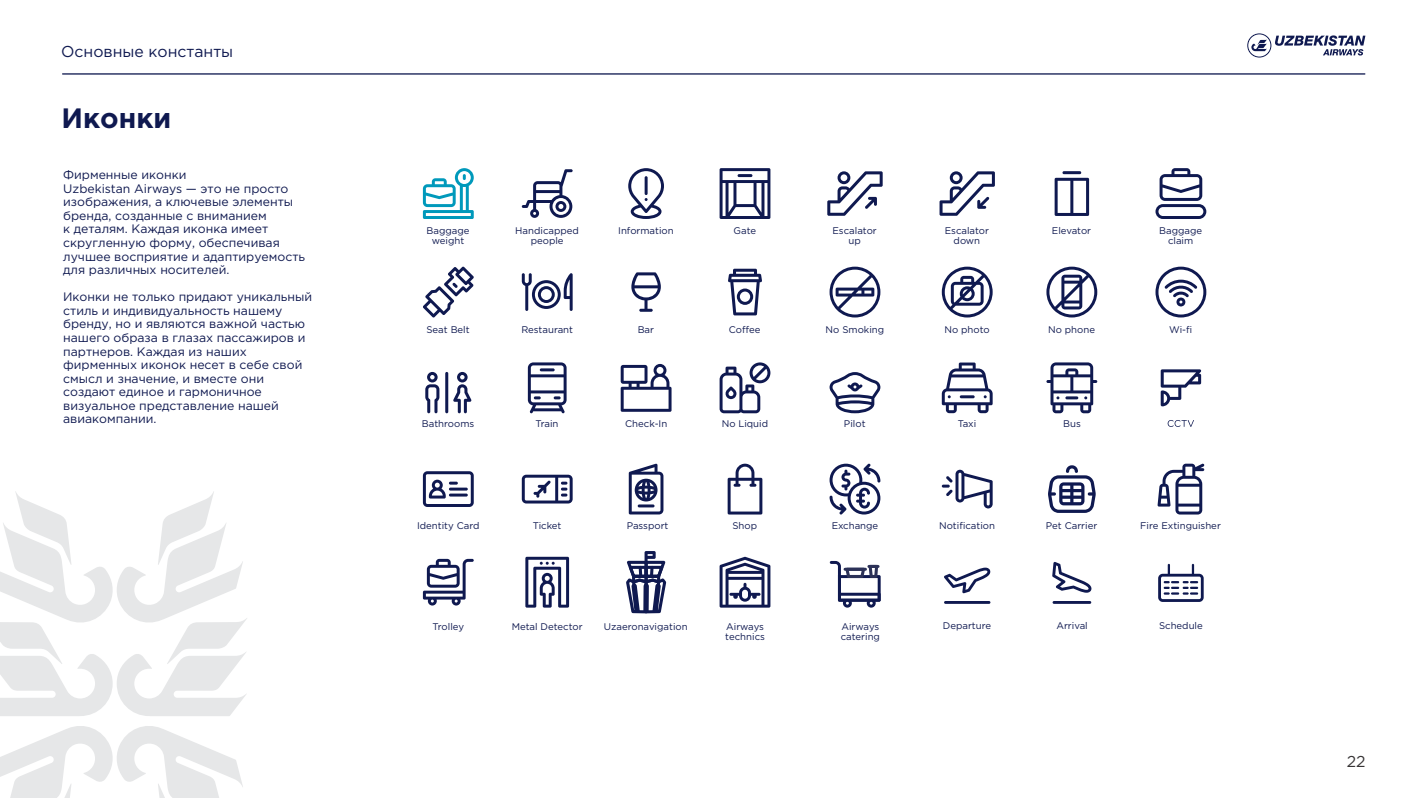
<style>
.page{position:relative;width:1428px;height:798px;background:#fff}
.page>*{position:absolute;margin:0;border:0;box-sizing:border-box;transform-origin:0 0}
.t1{font:700 28px "Gotham Pro";color:#0f1950}
.t2{font:15.75px "Gotham Pro";color:#0f1950}
.t3{font:15.75px "Gotham Pro";color:#373435}
.t4{font:12.25px/13.6px "Gotham Pro";color:#0f1950}
.t5{font:9.62px/9.6px "Gotham Pro";color:#0f1950;text-align:center}
</style>
<div class="page">
<svg style="left:0;top:491px;width:247px;height:307px"></svg>
<svg style="left:830px;top:464px;width:50px;height:51px"></svg>
<svg style="left:1048px;top:465px;width:48px;height:48px"></svg>
<svg style="left:728px;top:464px;width:34px;height:51px"></svg>
<svg style="left:423px;top:471px;width:51px;height:36px"></svg>
<svg style="left:942px;top:470px;width:51px;height:38px"></svg>
<svg style="left:522px;top:475px;width:51px;height:29px"></svg>
<svg style="left:629px;top:464px;width:34px;height:50px"></svg>
<hr style="left:638px;top:504px;width:17px;height:3px;background:#0f1950">
<svg style="left:1158px;top:463px;width:46px;height:52px"></svg>
<svg style="left:827px;top:171px;width:56px;height:45px"></svg>
<svg style="left:1055px;top:171px;width:34px;height:45px"></svg>
<svg style="left:720px;top:168px;width:50px;height:51px"></svg>
<hr style="left:738px;top:174px;width:14px;height:3px;background:#0f1950">
<svg style="left:423px;top:168px;width:51px;height:51px"></svg>
<svg style="left:940px;top:171px;width:55px;height:45px"></svg>
<svg style="left:522px;top:169px;width:51px;height:49px"></svg>
<svg style="left:628px;top:168px;width:36px;height:51px"></svg>
<svg style="left:1156px;top:168px;width:50px;height:51px"></svg>
<svg style="left:720px;top:557px;width:50px;height:51px"></svg>
<svg style="left:423px;top:559px;width:51px;height:47px"></svg>
<svg style="left:525px;top:557px;width:44px;height:51px"></svg>
<svg style="left:830px;top:267px;width:50px;height:51px"></svg>
<svg style="left:1046px;top:267px;width:51px;height:51px"></svg>
<svg style="left:728px;top:269px;width:34px;height:46px"></svg>
<svg style="left:423px;top:267px;width:51px;height:51px"></svg>
<svg style="left:942px;top:267px;width:51px;height:51px"></svg>
<svg style="left:522px;top:273px;width:51px;height:38px"></svg>
<svg style="left:631px;top:272px;width:30px;height:40px"></svg>
<svg style="left:1156px;top:267px;width:50px;height:51px"></svg>
<svg style="left:830px;top:372px;width:50px;height:41px"></svg>
<svg style="left:1046px;top:362px;width:51px;height:51px"></svg>
<svg style="left:720px;top:362px;width:50px;height:51px"></svg>
<svg style="left:425px;top:372px;width:14px;height:41px"></svg>
<svg style="left:453px;top:372px;width:18px;height:41px"></svg>
<hr style="left:445px;top:372px;width:3px;height:41px;background:#0f1950;border-radius:2px">
<svg style="left:942px;top:363px;width:51px;height:50px"></svg>
<hr style="left:960px;top:395px;width:15px;height:3px;background:#0f1950">
<svg style="left:528px;top:362px;width:39px;height:51px"></svg>
<svg style="left:621px;top:364px;width:51px;height:48px"></svg>
<svg style="left:1161px;top:369px;width:40px;height:37px"></svg>
<hr style="left:62px;top:73px;width:1303px;height:2px;background:#0f1950">
<svg style="left:1168px;top:420px;width:26px;height:7px"></svg>
<svg style="left:626px;top:551px;width:41px;height:63px"></svg>
<svg style="left:830px;top:561px;width:51px;height:47px"></svg>
<hr style="left:1053px;top:601px;width:38px;height:3px;background:#0f1950">
<svg style="left:1052px;top:562px;width:40px;height:31px"></svg>
<hr style="left:944px;top:601px;width:46px;height:3px;background:#0f1950">
<svg style="left:944px;top:568px;width:47px;height:25px"></svg>
<svg style="left:1158px;top:564px;width:46px;height:38px"></svg>
<svg style="left:1247px;top:33px;width:118px;height:25px"></svg>
<p class="t2" style="left:61px;top:46px;width:174px">Основные константы</p>
<h1 class="t1" style="left:62px;top:108px;width:111px">Иконки</h1>
<p class="t4" style="left:63px;top:169px;width:243px">Фирменные иконки<br>Uzbekistan Airways — это не просто изображения, а ключевые элементы бренда, созданные с вниманием<br>к деталям. Каждая иконка имеет скругленную форму, обеспечивая лучшее восприятие и адаптируемость для различных носителей.</p>
<p class="t4" style="left:63px;top:291px;width:250px">Иконки не только придают уникальный стиль и индивидуальность нашему бренду, но и являются важной частью нашего образа в глазах пассажиров и партнеров. Каждая из наших фирменных иконок несет в себе свой смысл и значение, и вместе они создают единое и гармоничное визуальное представление нашей авиакомпании.</p>
<p class="t5" style="left:427px;top:226px;width:44px">Baggage weight</p>
<p class="t5" style="left:515px;top:226px;width:65px">Handicapped</p>
<p class="t5" style="left:618px;top:226px;width:57px">Information</p>
<p class="t5" style="left:531px;top:236px;width:34px">people</p>
<p class="t5" style="left:734px;top:226px;width:24px">Gate</p>
<p class="t5" style="left:833px;top:226px;width:46px">Escalator up</p>
<p class="t5" style="left:945px;top:226px;width:46px">Escalator down</p>
<p class="t5" style="left:1052px;top:226px;width:41px">Elevator</p>
<p class="t5" style="left:1159px;top:226px;width:44px">Baggage claim</p>
<p class="t5" style="left:426px;top:326px;width:45px">Seat Belt</p>
<p class="t5" style="left:521px;top:326px;width:53px">Restaurant</p>
<p class="t5" style="left:638px;top:326px;width:18px">Bar</p>
<p class="t5" style="left:729px;top:326px;width:33px">Coffee</p>
<p class="t5" style="left:826px;top:326px;width:60px">No Smoking</p>
<p class="t5" style="left:945px;top:326px;width:47px">No photo</p>
<p class="t5" style="left:1048px;top:326px;width:48px">No phone</p>
<p class="t5" style="left:1169px;top:326px;width:25px">Wi-fi</p>
<p class="t5" style="left:422px;top:419px;width:54px">Bathrooms</p>
<p class="t5" style="left:535px;top:419px;width:25px">Train</p>
<p class="t5" style="left:625px;top:419px;width:44px">Check-In</p>
<p class="t5" style="left:722px;top:419px;width:48px">No Liquid</p>
<p class="t5" style="left:844px;top:419px;width:23px">Pilot</p>
<p class="t5" style="left:958px;top:419px;width:20px">Taxi</p>
<p class="t5" style="left:1063px;top:419px;width:19px">Bus</p>
<p class="t5" style="left:417px;top:521px;width:64px">Identity Card</p>
<p class="t5" style="left:533px;top:521px;width:30px">Ticket</p>
<p class="t5" style="left:627px;top:521px;width:43px">Passport</p>
<p class="t5" style="left:732px;top:521px;width:26px">Shop</p>
<p class="t5" style="left:832px;top:521px;width:48px">Exchange</p>
<p class="t5" style="left:939px;top:521px;width:57px">Notification</p>
<p class="t5" style="left:1046px;top:521px;width:53px">Pet Carrier</p>
<p class="t5" style="left:1140px;top:521px;width:82px">Fire Extinguisher</p>
<p class="t5" style="left:433px;top:623px;width:33px">Trolley</p>
<p class="t5" style="left:512px;top:623px;width:72px">Metal Detector</p>
<p class="t5" style="left:604px;top:623px;width:85px">Uzaeronavigation</p>
<p class="t5" style="left:725px;top:623px;width:41px;text-align:left">Airways technics</p>
<p class="t5" style="left:841px;top:623px;width:41px;text-align:left">Airways catering</p>
<p class="t5" style="left:943px;top:621px;width:50px">Departure</p>
<p class="t5" style="left:1056px;top:621px;width:33px">Arrival</p>
<p class="t5" style="left:1159px;top:621px;width:45px">Schedule</p>
<p class="t3" style="left:1347px;top:756px;width:20px">22</p>
</div>
